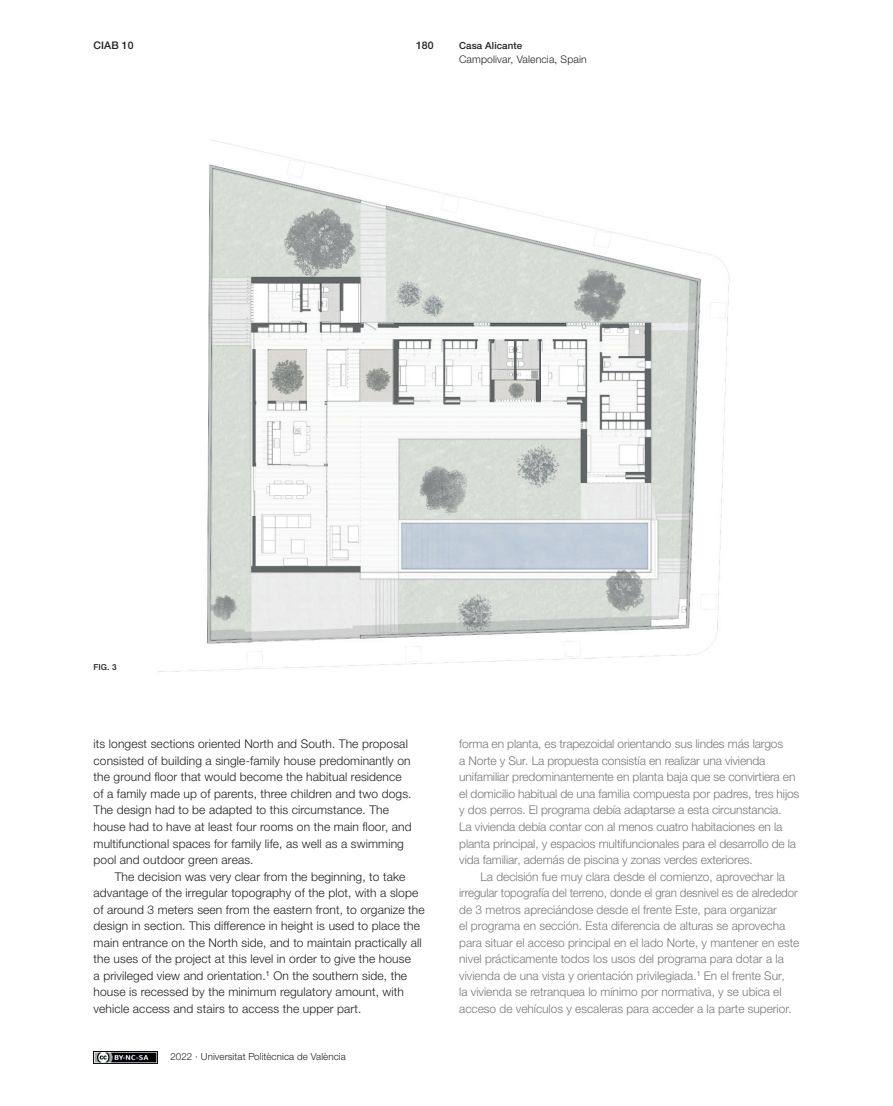
<style>
.page{position:relative;width:893px;height:1106px;background:#fff}
.page>*{position:absolute;margin:0;border:0;box-sizing:border-box;transform-origin:0 0}
.t1{font:300 12px/16.5px "Helvetica Neue LTW1 G";letter-spacing:-.01em;color:#76787b}
.t2{font:300 12px/16.5px "Helvetica Neue LTW1 G";letter-spacing:.01em;color:#231f20}
.t3{font:300 10.5px "Helvetica Neue LTW1 G";letter-spacing:.01em;color:#231f20}
.t4{font:500 10.5px "Helvetica Neue LTW1 G";letter-spacing:.01em;color:#231f20}
.t5{font:300 9.75px "Helvetica Neue LTW1 G";letter-spacing:.01em;color:#231f20}
.t6{font:500 9.75px "Helvetica Neue LTW1 G";letter-spacing:.01em;color:#231f20}
.t7{font:500 8.25px "Helvetica Neue LTW1 G";color:#231f20}
</style>
<div class="page">
<img style="left:94px;top:1051px;width:64px;height:12px">
<img style="left:158px;top:139px;width:572px;height:533px">
<p class="t4" style="left:94px;top:39px;width:42px">CIAB 10</p>
<p class="t4" style="left:416px;top:39px;width:19px">180</p>
<p class="t6" style="left:459px;top:40px;width:64px">Casa Alicante</p>
<p class="t3" style="left:459px;top:53px;width:129px">Campolivar, Valencia, Spain</p>
<p class="t7" style="left:94px;top:662px;width:25px">FIG. 3</p>
<p class="t2" style="left:94px;top:736px;width:320px">its longest sections oriented North and South. The proposal consisted of building a single-family house predominantly on the ground floor that would become the habitual residence of a family made up of parents, three children and two dogs.<br>The design had to be adapted to this circumstance. The house had to have at least four rooms on the main floor, and multifunctional spaces for family life, as well as a swimming pool and outdoor green areas.</p>
<p class="t2" style="left:94px;top:868px;width:333px;text-indent:21px">The decision was very clear from the beginning, to take advantage of the irregular topography of the plot, with a slope of around 3 meters seen from the eastern front, to organize the design in section. This difference in height is used to place the main entrance on the North side, and to maintain practically all the uses of the project at this level in order to give the house<br>a privileged view and orientation.<sup>1</sup> On the southern side, the house is recessed by the minimum regulatory amount, with vehicle access and stairs to access the upper part.</p>
<p class="t5" style="left:170px;top:1050px;width:177px">2022 · Universitat Politècnica de València</p>
<p class="t1" style="left:459px;top:736px;width:342px">forma en planta, es trapezoidal orientando sus lindes más largos<br>a Norte y Sur. La propuesta consistía en realizar una vivienda unifamiliar predominantemente en planta baja que se convirtiera en el domicilio habitual de una familia compuesta por padres, tres hijos y dos perros. El programa debía adaptarse a esta circunstancia.<br>La vivienda debía contar con al menos cuatro habitaciones en la planta principal, y espacios multifuncionales para el desarrollo de la vida familiar, además de piscina y zonas verdes exteriores.</p>
<p class="t1" style="left:459px;top:868px;width:341px;text-indent:21px">La decisión fue muy clara desde el comienzo, aprovechar la irregular topografía del terreno, donde el gran desnivel es de alrededor de 3 metros apreciándose desde el frente Este, para organizar<br>el programa en sección. Esta diferencia de alturas se aprovecha para situar el acceso principal en el lado Norte, y mantener en este nivel prácticamente todos los usos del programa para dotar a la vivienda de una vista y orientación privilegiada.<sup>1</sup> En el frente Sur,<br>la vivienda se retranquea lo mínimo por normativa, y se ubica el acceso de vehículos y escaleras para acceder a la parte superior.</p>
</div>
